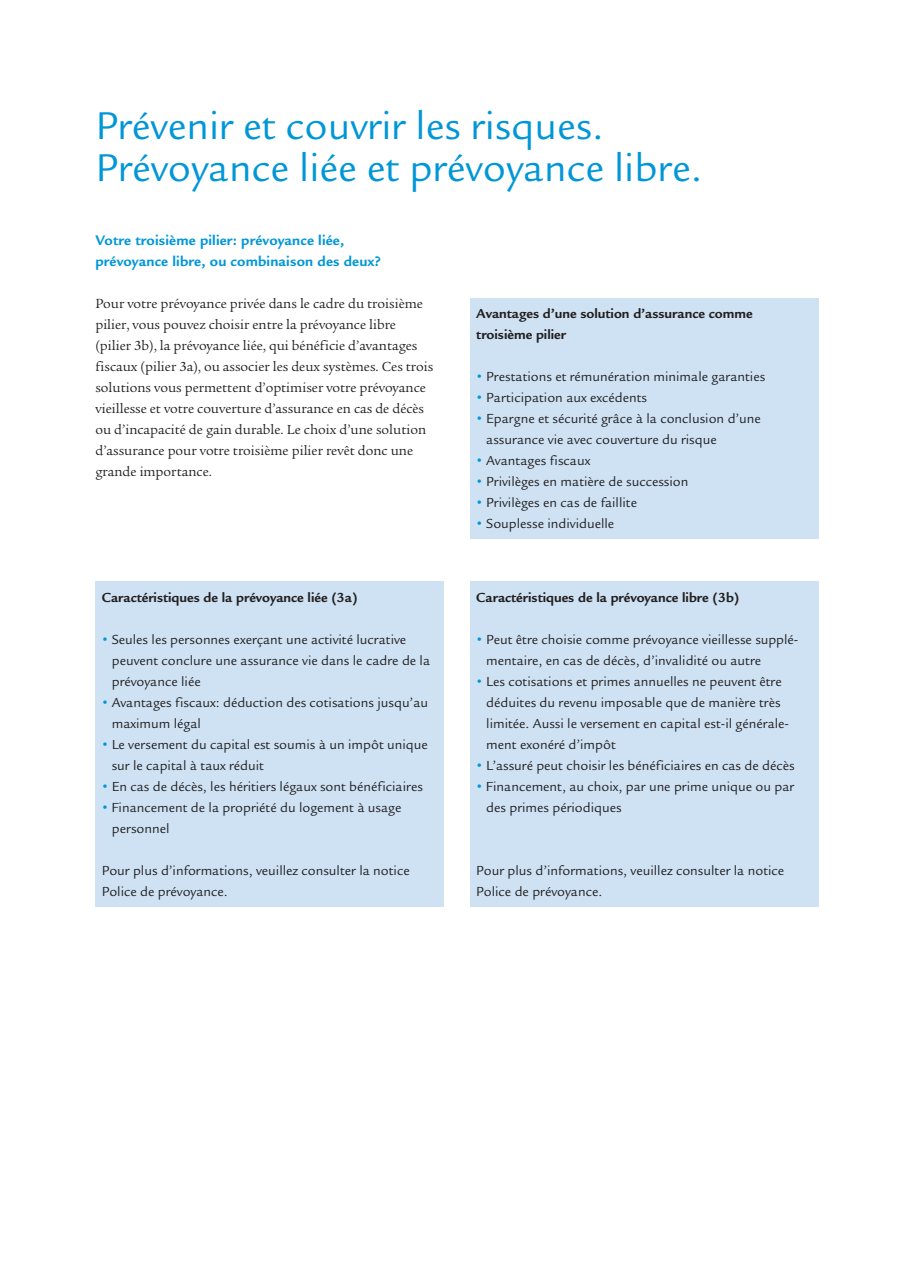
<style>
.page{position:relative;width:915px;height:1285px;background:#fff}
.page>*{position:absolute;margin:0;border:0;box-sizing:border-box;transform-origin:0 0}
.t1{font:42px/42px "Legacy Sans LT";color:#0096d7}
.t2{font:700 15px/21px "Legacy Sans LT";letter-spacing:.01em;color:#0096d7}
.t3{font:14.25px/21px "Legacy Sans LT";color:#231f1f}
.t4{font:14.25px/21px "Legacy Serif LT";color:#231f1f}
.t5{font:700 14.25px/21px "Legacy Sans LT";color:#231f1f}
.s1{color:#0096d7}
</style>
<div class="page">
<div style="left:95px;top:580px;width:349px;height:326px;background:#cee2f4"></div>
<div style="left:470px;top:298px;width:348px;height:240px;background:#cee2f4"></div>
<div style="left:470px;top:580px;width:348px;height:326px;background:#cee2f4"></div>
<h1 class="t1" style="left:95px;top:108px;width:608px">Prévenir et couvrir les risques.<br>Prévoyance liée et prévoyance libre.</h1>
<p class="t2" style="left:95px;top:230px;width:287px">Votre troisième pilier: prévoyance liée, prévoyance libre, ou combinaison des deux?</p>
<p class="t4" style="left:95px;top:294px;width:339px">Pour votre prévoyance privée dans le cadre du troisième pilier, vous pouvez choisir entre la prévoyance libre (pilier 3b), la prévoyance liée, qui bénéficie d’avantages fiscaux (pilier 3a), ou associer les deux systèmes. Ces trois solutions vous permettent d’optimiser votre prévoyance vieillesse et votre couverture d’assurance en cas de décès ou d’incapacité de gain durable. Le choix d’une solution d’assurance pour votre troisième pilier revêt donc une grande importance.</p>
<p class="t5" style="left:102px;top:587px;width:257px">Caractéristiques de la prévoyance liée (3a)</p>
<p class="t3" style="left:112px;top:630px;width:320px;text-indent:-10px"><span class="s1">•</span> Seules les personnes exerçant une activité lucrative peuvent conclure une assurance vie dans le cadre de la prévoyance liée</p>
<p class="t3" style="left:112px;top:693px;width:318px;text-indent:-10px"><span class="s1">•</span> Avantages fiscaux: déduction des cotisations jusqu’au maximum légal</p>
<p class="t3" style="left:112px;top:735px;width:317px;text-indent:-10px"><span class="s1">•</span> Le versement du capital est soumis à un impôt unique sur le capital à taux réduit</p>
<p class="t3" style="left:102px;top:777px;width:322px"><span class="s1">•</span> En cas de décès, les héritiers légaux sont bénéficiaires</p>
<p class="t3" style="left:112px;top:798px;width:291px;text-indent:-10px"><span class="s1">•</span> Financement de la propriété du logement à usage personnel</p>
<p class="t3" style="left:102px;top:861px;width:309px">Pour plus d’informations, veuillez consulter la notice<br>Police de prévoyance.</p>
<p class="t5" style="left:476px;top:304px;width:278px">Avantages d’une solution d’assurance comme troisième pilier</p>
<p class="t3" style="left:476px;top:367px;width:290px"><span class="s1">•</span> Prestations et rémunération minimale garanties</p>
<p class="t3" style="left:476px;top:388px;width:172px"><span class="s1">•</span> Participation aux excédents</p>
<p class="t3" style="left:486px;top:409px;width:276px;text-indent:-10px"><span class="s1">•</span> Epargne et sécurité grâce à la conclusion d’une assurance vie avec couverture du risque</p>
<p class="t3" style="left:476px;top:451px;width:115px"><span class="s1">•</span> Avantages fiscaux</p>
<p class="t3" style="left:476px;top:472px;width:213px"><span class="s1">•</span> Privilèges en matière de succession</p>
<p class="t3" style="left:476px;top:493px;width:162px"><span class="s1">•</span> Privilèges en cas de faillite</p>
<p class="t3" style="left:476px;top:514px;width:139px"><span class="s1">•</span> Souplesse individuelle</p>
<p class="t5" style="left:476px;top:587px;width:264px">Caractéristiques de la prévoyance libre (3b)</p>
<p class="t3" style="left:486px;top:630px;width:313px;text-indent:-10px"><span class="s1">•</span> Peut être choisie comme prévoyance vieillesse supplé&shy;mentaire, en cas de décès, d’invalidité ou autre</p>
<p class="t3" style="left:486px;top:672px;width:304px;text-indent:-10px"><span class="s1">•</span> Les cotisations et primes annuelles ne peuvent être déduites du revenu imposable que de manière très limitée. Aussi le versement en capital est-il générale&shy;ment exonéré d’impôt</p>
<p class="t3" style="left:476px;top:756px;width:319px"><span class="s1">•</span> L’assuré peut choisir les bénéficiaires en cas de décès</p>
<p class="t3" style="left:486px;top:777px;width:309px;text-indent:-10px"><span class="s1">•</span> Financement, au choix, par une prime unique ou par des primes périodiques</p>
<p class="t3" style="left:476px;top:861px;width:309px">Pour plus d’informations, veuillez consulter la notice<br>Police de prévoyance.</p>
</div>
